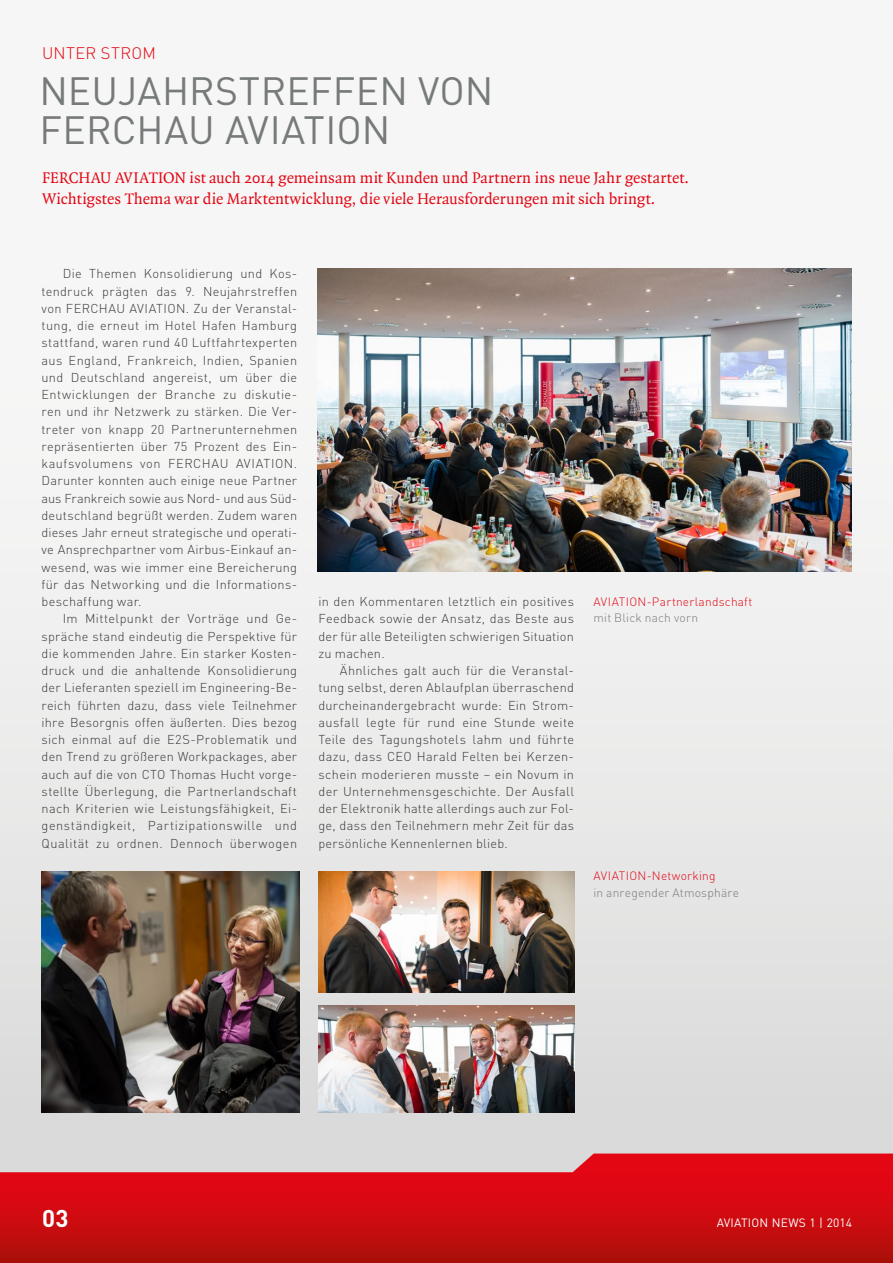
<style>
.page{position:relative;width:893px;height:1263px;background:#fff}
.page>*{position:absolute;margin:0;border:0;box-sizing:border-box;transform-origin:0 0}
.t1{font:39px/39px "FERCHAUDIN Pro";color:#777a7b}
.t2{font:700 24px "FERCHAUDIN Pro";color:#fff}
.t3{font:16.5px/21px "FERCHAU Quadraat OT";letter-spacing:-.005em;color:#e30613}
.t4{font:300 16.5px "FERCHAUDIN Pro";letter-spacing:.025em;color:#e30613}
.t5{font:300 12.75px/17.2px "FERCHAUDIN Pro";letter-spacing:.025em;color:#373a3b;text-align:justify}
.t6{font:300 12px "FERCHAUDIN Pro";letter-spacing:.02em;color:#e30613}
.t7{font:300 12px "FERCHAUDIN Pro";letter-spacing:.015em;color:#777a7b}
.t8{font:12px "FERCHAUDIN Pro";letter-spacing:.02em;color:#fff}
</style>
<div class="page">
<div style="left:0;top:0;width:893px;height:1247px;background:linear-gradient(to bottom,#fdfdfd,#dbdbdb)"></div>
<svg style="left:0;top:1153px;width:893px;height:110px;background:#ce2227"></svg>
<img style="left:318px;top:871px;width:256px;height:121px">
<img style="left:317px;top:268px;width:534px;height:303px">
<img style="left:42px;top:871px;width:257px;height:242px">
<img style="left:318px;top:1005px;width:256px;height:108px">
<p class="t4" style="left:42px;top:41px;width:115px">UNTER STROM</p>
<h1 class="t1" style="left:40px;top:67px;width:455px">NEUJAHRSTREFFEN VON<br>FERCHAU AVIATION</h1>
<p class="t3" style="left:42px;top:168px;width:649px">FERCHAU AVIATION ist auch 2014 gemeinsam mit Kunden und Partnern ins neue Jahr gestartet.<br>Wichtigstes Thema war die Marktentwicklung, die viele Herausforderungen mit sich bringt.</p>
<p class="t5" style="left:42px;top:264px;width:257px;text-indent:21px">Die Themen Konsolidierung und Kos&shy;tendruck prägten das 9. Neujahrstreffen von FERCHAU AVIATION. Zu der Veranstal&shy;tung, die erneut im Hotel Hafen Hamburg stattfand, waren rund 40 Luftfahrtexperten aus England, Frankreich, Indien, Spanien und Deutschland angereist, um über die Entwicklungen der Branche zu diskutie&shy;ren und ihr Netzwerk zu stärken. Die Ver&shy;treter von knapp 20 Partnerunternehmen repräsentierten über 75 Prozent des Ein&shy;kaufsvolumens von FERCHAU AVIATION.<br>Darunter konnten auch einige neue Partner aus Frankreich sowie aus Nord- und aus Süd&shy;deutschland begrüßt werden. Zudem waren dieses Jahr erneut strategische und operati&shy;ve Ansprechpartner vom Airbus-Einkauf an&shy;wesend, was wie immer eine Bereicherung für das Networking und die Informations&shy;beschaffung war.</p>
<p class="t5" style="left:42px;top:609px;width:257px;text-indent:21px">Im Mittelpunkt der Vorträge und Ge&shy;spräche stand eindeutig die Perspektive für die kommenden Jahre. Ein starker Kosten&shy;druck und die anhaltende Konsolidierung der Lieferanten speziell im Engineering-Be&shy;reich führten dazu, dass viele Teilnehmer ihre Besorgnis offen äußerten. Dies bezog sich einmal auf die E2S-Problematik und den Trend zu größeren Workpackages, aber auch auf die von CTO Thomas Hucht vorge&shy;stellte Überlegung, die Partnerlandschaft nach Kriterien wie Leistungsfähigkeit, Ei&shy;genständigkeit, Partizipationswille und Qualität zu ordnen. Dennoch überwogen</p>
<p class="t5" style="left:318px;top:592px;width:257px">in den Kommentaren letztlich ein positives Feedback sowie der Ansatz, das Beste aus der für alle Beteiligten schwierigen Situation zu machen.</p>
<p class="t5" style="left:318px;top:661px;width:257px;text-indent:21px">Ähnliches galt auch für die Veranstal&shy;tung selbst, deren Ablaufplan überraschend durcheinandergebracht wurde: Ein Strom&shy;ausfall legte für rund eine Stunde weite Teile des Tagungshotels lahm und führte dazu, dass CEO Harald Felten bei Kerzen&shy;schein moderieren musste – ein Novum in der Unternehmensgeschichte. Der Ausfall der Elektronik hatte allerdings auch zur Fol&shy;ge, dass den Teilnehmern mehr Zeit für das persönliche Kennenlernen blieb.</p>
<p class="t6" style="left:593px;top:592px;width:160px">AVIATION-Partnerlandschaft</p>
<p class="t7" style="left:593px;top:608px;width:106px">mit Blick nach vorn</p>
<p class="t6" style="left:593px;top:867px;width:124px">AVIATION-Networking</p>
<p class="t7" style="left:593px;top:883px;width:147px">in anregender Atmosphäre</p>
<h2 class="t2" style="left:42px;top:1198px;width:28px">03</h2>
<p class="t8" style="left:717px;top:1213px;width:137px">AVIATION NEWS 1 | 2014</p>
</div>
